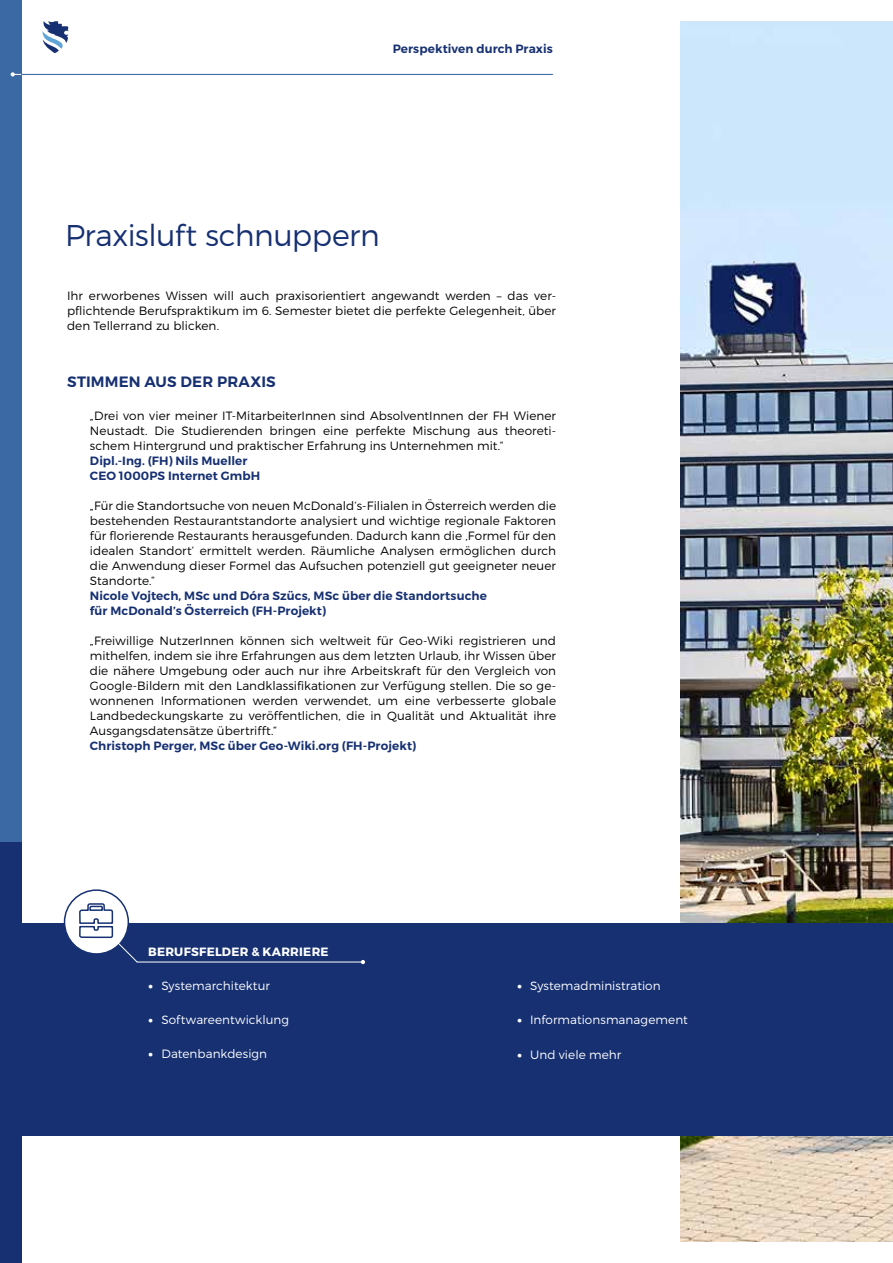
<style>
.page{position:relative;width:893px;height:1263px;background:#fff}
.page>*{position:absolute;margin:0;border:0;box-sizing:border-box;transform-origin:0 0}
.t1{font:300 30px "Montserrat";letter-spacing:-.015em;color:#163072}
.t2{font:600 15px "Montserrat";letter-spacing:.01em;color:#163072}
.t3{font:300 12px/15px "Montserrat";letter-spacing:.005em;color:#000;text-align:justify}
.t4{font:600 12px/15px "Montserrat";letter-spacing:.005em;color:#163072}
.t5{font:300 12px "Montserrat";letter-spacing:.005em;color:#fff}
.t6{font:700 12px "Montserrat";letter-spacing:.025em;color:#fff}
.s1{font-weight:900}
</style>
<div class="page">
<img style="left:680px;top:21px;width:213px;height:1220px">
<div style="left:0;top:0;width:21px;height:1263px;background:#163072"></div>
<div style="left:0;top:0;width:21px;height:842px;background:#3b69a4"></div>
<hr style="left:21px;top:74px;width:532px;height:1px;background:#61a4d7">
<svg style="left:11px;top:72px;width:10px;height:5px"></svg>
<svg style="left:43px;top:21px;width:25px;height:32px"></svg>
<div style="left:21px;top:923px;width:872px;height:212px;background:#163072"></div>
<div style="left:65px;top:890px;width:63px;height:64px;background:#fff;border-radius:50%"></div>
<div style="left:64px;top:889px;width:65px;height:66px;border:2px solid #163072;border-radius:50%"></div>
<svg style="left:361px;top:960px;width:4px;height:4px"></svg>
<hr style="left:137px;top:962px;width:226px;height:1px;background:#fff">
<svg style="left:78px;top:902px;width:60px;height:61px"></svg>
<p class="t4" style="left:393px;top:42px;width:162px">Perspektiven durch Praxis</p>
<h1 class="t1" style="left:65px;top:217px;width:316px">Praxisluft schnuppern</h1>
<p class="t3" style="left:67px;top:288px;width:490px">Ihr erworbenes Wissen will auch praxisorientiert angewandt werden – das ver&shy;pflichtende Berufspraktikum im 6. Semester bietet die perfekte Gelegenheit, über den Tellerrand zu blicken.</p>
<p class="t2" style="left:67px;top:372px;width:210px">STIMMEN AUS DER PRAXIS</p>
<p class="t3" style="left:90px;top:408px;width:468px">„Drei von vier meiner IT-MitarbeiterInnen sind AbsolventInnen der FH Wiener Neustadt. Die Studierenden bringen eine perfekte Mischung aus theoreti&shy;schem Hintergrund und praktischer Erfahrung ins Unternehmen mit.“</p>
<p class="t4" style="left:90px;top:453px;width:172px">Dipl.-Ing. (FH) Nils Mueller<br>CEO 1000PS Internet GmbH</p>
<p class="t3" style="left:90px;top:498px;width:468px">„Für die Standortsuche von neuen McDonald‘s-Filialen in Österreich werden die bestehenden Restaurantstandorte analysiert und wichtige regionale Faktoren für florierende Restaurants herausgefunden. Dadurch kann die ‚Formel für den idealen Standort‘ ermittelt werden. Räumliche Analysen ermöglichen durch die Anwendung dieser Formel das Aufsuchen potenziell gut geeigneter neuer Standorte.“</p>
<p class="t4" style="left:90px;top:588px;width:398px">Nicole Vojtech, MSc und Dóra Szücs, MSc über die Standortsuche für McDonald’s Österreich (FH-Projekt)</p>
<p class="t3" style="left:90px;top:633px;width:468px">„Freiwillige NutzerInnen können sich weltweit für Geo-Wiki registrieren und mithelfen, indem sie ihre Erfahrungen aus dem letzten Urlaub, ihr Wissen über die nähere Umgebung oder auch nur ihre Arbeitskraft für den Vergleich von Google-Bildern mit den Landklassifikationen zur Verfügung stellen. Die so ge&shy;wonnenen Informationen werden verwendet, um eine verbesserte globale Landbedeckungskarte zu veröffentlichen, die in Qualität und Aktualität ihre Ausgangsdatensätze übertrifft.“</p>
<p class="t4" style="left:90px;top:738px;width:327px">Christoph Perger, MSc über Geo-Wiki.org (FH-Projekt)</p>
<p class="t6" style="left:148px;top:944px;width:182px">BERUFSFELDER &amp; KARRIERE</p>
<p class="t5" style="left:149px;top:978px;width:123px"><span class="s1">•</span> Systemarchitektur</p>
<p class="t5" style="left:149px;top:1012px;width:142px"><span class="s1">•</span> Softwareentwicklung</p>
<p class="t5" style="left:149px;top:1046px;width:120px"><span class="s1">•</span> Datenbankdesign</p>
<p class="t5" style="left:517px;top:978px;width:145px"><span class="s1">•</span> Systemadministration</p>
<p class="t5" style="left:517px;top:1013px;width:172px"><span class="s1">•</span> Informationsmanagement</p>
<p class="t5" style="left:517px;top:1047px;width:105px"><span class="s1">•</span> Und viele mehr</p>
</div>
